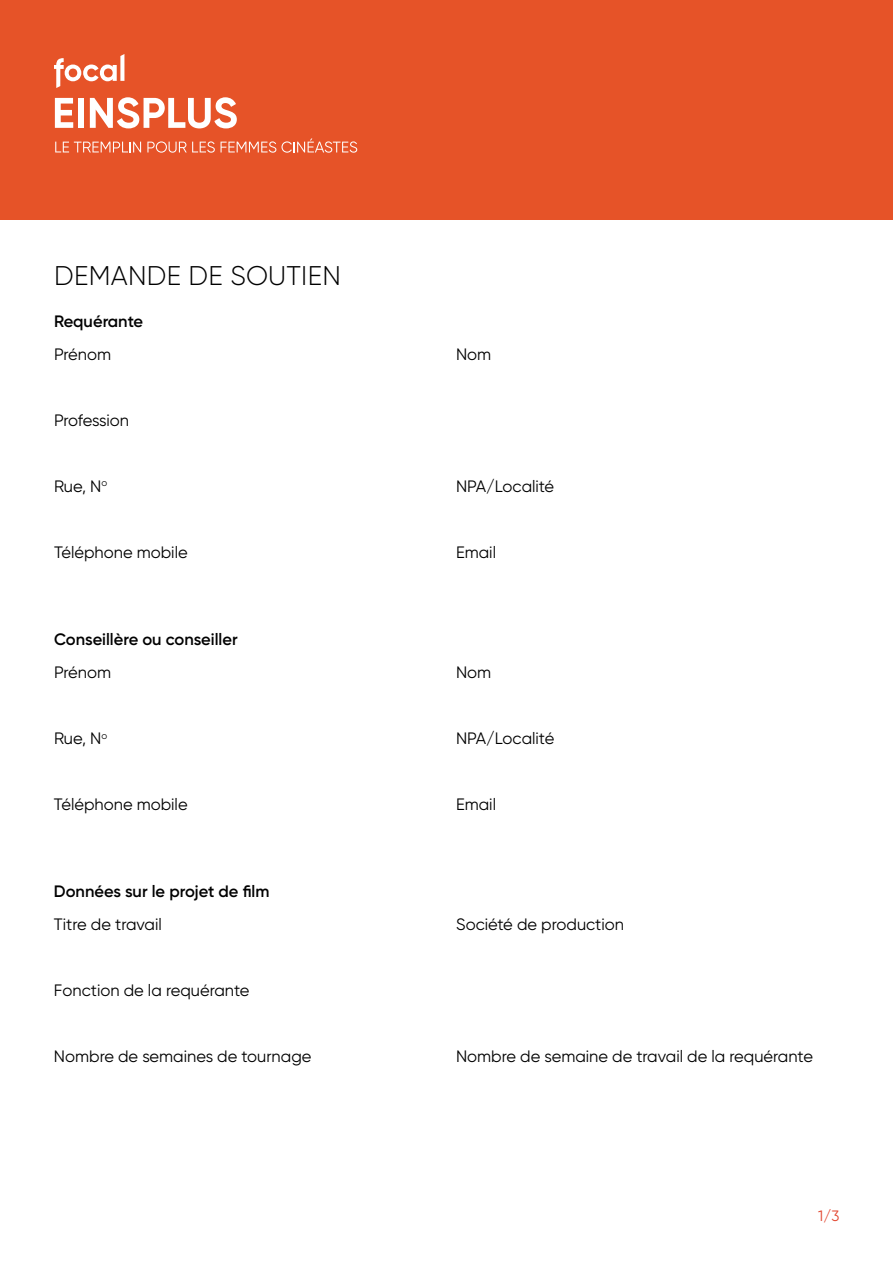
<style>
.page{position:relative;width:893px;height:1263px;background:#fff}
.page>*{position:absolute;margin:0;border:0;box-sizing:border-box;transform-origin:0 0}
.t1{font:300 27px "Gilroy";letter-spacing:.01em;color:#000}
.t2{font:16.5px "Gilroy";color:#000}
.t3{font:600 16.5px "Gilroy";color:#000}
.t4{font:16.5px "Gilroy";letter-spacing:-.02em;color:#000}
.t5{font:15px "Gilroy";color:#e2452e}
</style>
<div class="page">
<div style="left:0;top:0;width:893px;height:219px;background:#e65328"></div>
<svg style="left:54px;top:54px;width:70px;height:34px"></svg>
<svg style="left:55px;top:98px;width:18px;height:30px"></svg>
<div style="left:78px;top:98px;width:6px;height:30px;background:#fff"></div>
<svg style="left:90px;top:97px;width:147px;height:31px"></svg>
<svg style="left:55px;top:142px;width:86px;height:10px"></svg>
<svg style="left:147px;top:141px;width:68px;height:12px"></svg>
<svg style="left:221px;top:138px;width:136px;height:15px"></svg>
<h1 class="t1" style="left:54px;top:259px;width:288px">DEMANDE DE SOUTIEN</h1>
<p class="t3" style="left:54px;top:311px;width:91px">Requérante</p>
<p class="t2" style="left:54px;top:344px;width:59px">Prénom</p>
<p class="t2" style="left:456px;top:344px;width:37px">Nom</p>
<p class="t4" style="left:54px;top:410px;width:77px">Profession</p>
<p class="t2" style="left:54px;top:476px;width:55px">Rue, N<sup>o</sup></p>
<p class="t2" style="left:456px;top:476px;width:100px">NPA/Localité</p>
<p class="t2" style="left:54px;top:542px;width:135px">Téléphone mobile</p>
<p class="t2" style="left:456px;top:542px;width:42px">Email</p>
<p class="t3" style="left:54px;top:629px;width:185px">Conseillère ou conseiller</p>
<p class="t2" style="left:54px;top:662px;width:59px">Prénom</p>
<p class="t2" style="left:456px;top:662px;width:37px">Nom</p>
<p class="t2" style="left:54px;top:728px;width:55px">Rue, N<sup>o</sup></p>
<p class="t2" style="left:456px;top:728px;width:100px">NPA/Localité</p>
<p class="t2" style="left:54px;top:794px;width:135px">Téléphone mobile</p>
<p class="t2" style="left:456px;top:794px;width:42px">Email</p>
<p class="t3" style="left:54px;top:881px;width:217px">Données sur le projet de film</p>
<p class="t2" style="left:54px;top:914px;width:109px">Titre de travail</p>
<p class="t2" style="left:456px;top:914px;width:170px">Société de production</p>
<p class="t2" style="left:54px;top:980px;width:197px">Fonction de la requérante</p>
<p class="t2" style="left:54px;top:1046px;width:259px">Nombre de semaines de tournage</p>
<p class="t2" style="left:456px;top:1046px;width:358px">Nombre de semaine de travail de la requérante</p>
<p class="t5" style="left:818px;top:1207px;width:22px">1/3</p>
</div>
